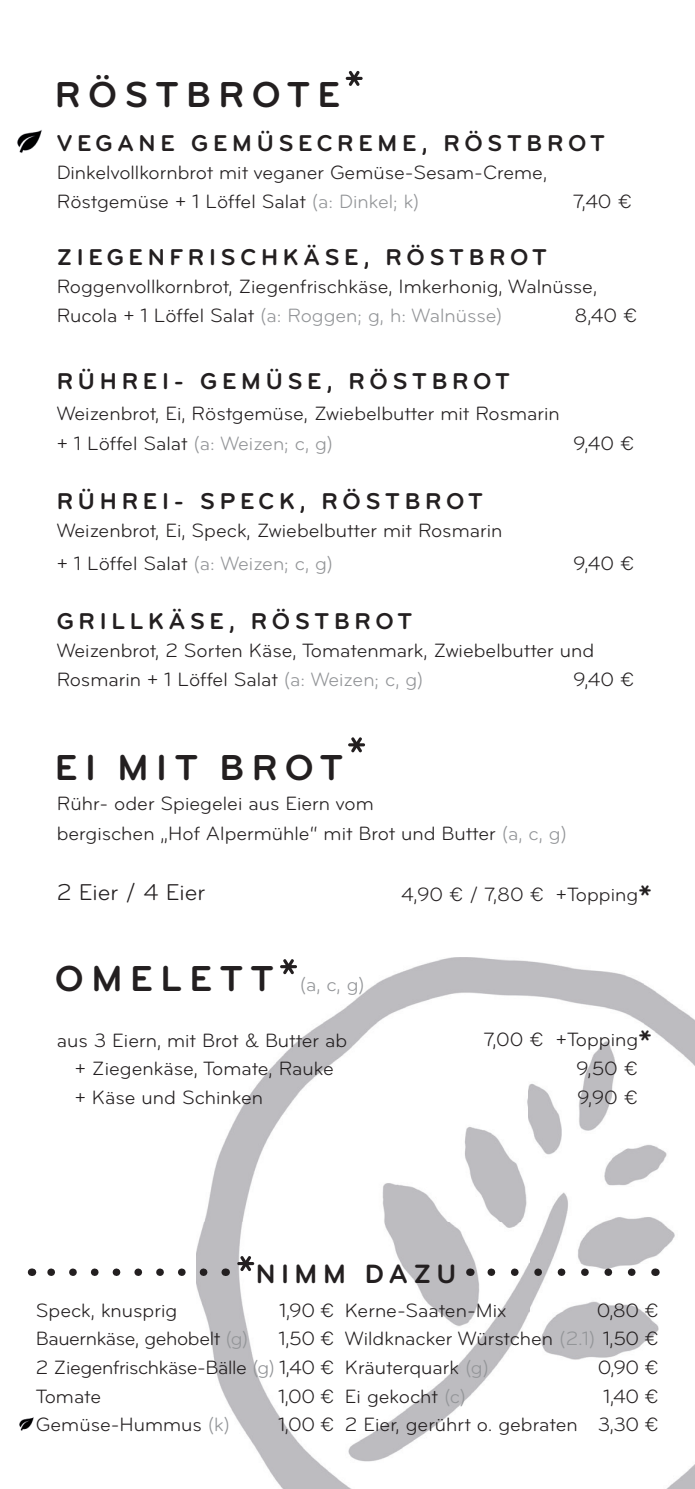
<style>
.page{position:relative;width:695px;height:1489px;background:#fff}
.page>*{position:absolute;margin:0;border:0;box-sizing:border-box;transform-origin:0 0}
.t1{font:37.5px "Bryant Bold Alternate";letter-spacing:.2em;color:#231f20}
.t2{font:700 35px "Bryant";color:#231f20}
.t3{font:27.5px "Bryant Bold Alternate";letter-spacing:.2em;color:#231f20}
.t4{font:23.75px "Bryant Bold Alternate";letter-spacing:.2em;color:#231f20}
.t5{font:23.75px "Bryant";color:#231f20}
.t6{font:20px/28.5px "Bryant";color:#231f20}
.t7{font:20px/28.5px "Bryant";letter-spacing:-.02em;color:#231f20}
.s1{color:#939598}
.s2{font-family:"Bryant";font-size:20px;color:#939598}
</style>
<div class="page">
<img style="left:197px;top:957px;width:497px;height:531px">
<img style="left:17px;top:130px;width:25px;height:23px">
<svg style="left:237px;top:1255px;width:17px;height:15px"></svg>
<svg style="left:280px;top:959px;width:17px;height:15px"></svg>
<svg style="left:348px;top:737px;width:17px;height:15px"></svg>
<svg style="left:345px;top:71px;width:17px;height:15px"></svg>
<svg style="left:47px;top:1268px;width:157px;height:7px"></svg>
<svg style="left:481px;top:1268px;width:150px;height:7px"></svg>
<img style="left:19px;top:1417px;width:15px;height:14px">
<h1 class="t1" style="left:55px;top:71px;width:287px">RÖSTBROTE</h1>
<p class="t4" style="left:57px;top:128px;width:549px">VEGANE GEMÜSECREME, RÖSTBROT</p>
<p class="t6" style="left:57px;top:159px;width:492px">Dinkelvollkornbrot mit veganer Gemüse-Sesam-Creme,<br>Röstgemüse + 1 Löffel Salat <span class="s1">(a: Dinkel; k)</span></p>
<p class="t6" style="left:572px;top:187px;width:61px">7,40 €</p>
<p class="t4" style="left:57px;top:242px;width:491px">ZIEGENFRISCHKÄSE, RÖSTBROT</p>
<p class="t6" style="left:57px;top:273px;width:542px">Roggenvollkornbrot, Ziegenfrischkäse, Imkerhonig, Walnüsse,<br>Rucola + 1 Löffel Salat <span class="s1">(a: Roggen; g, h: Walnüsse)</span></p>
<p class="t6" style="left:574px;top:301px;width:64px">8,40 €</p>
<p class="t4" style="left:57px;top:366px;width:454px">RÜHREI- GEMÜSE, RÖSTBROT</p>
<p class="t6" style="left:57px;top:399px;width:504px;line-height:30px">Weizenbrot, Ei, Röstgemüse, Zwiebelbutter mit Rosmarin + 1 Löffel Salat <span class="s1">(a: Weizen; c, g)</span></p>
<p class="t4" style="left:57px;top:486px;width:428px">RÜHREI- SPECK, RÖSTBROT</p>
<p class="t6" style="left:57px;top:514px;width:447px;line-height:33px">Weizenbrot, Ei, Speck, Zwiebelbutter mit Rosmarin + 1 Löffel Salat <span class="s1">(a: Weizen; c, g)</span></p>
<p class="t6" style="left:573px;top:429px;width:63px">9,40 €</p>
<p class="t6" style="left:573px;top:549px;width:63px">9,40 €</p>
<p class="t4" style="left:57px;top:606px;width:357px">GRILLKÄSE, RÖSTBROT</p>
<p class="t6" style="left:57px;top:636px;width:539px">Weizenbrot, 2 Sorten Käse, Tomatenmark, Zwiebelbutter und<br>Rosmarin + 1 Löffel Salat <span class="s1">(a: Weizen; c, g)</span></p>
<p class="t6" style="left:573px;top:665px;width:63px">9,40 €</p>
<h1 class="t1" style="left:55px;top:744px;width:289px">EI MIT BROT</h1>
<p class="t6" style="left:57px;top:789px;width:511px;line-height:30px">Rühr- oder Spiegelei aus Eiern vom<br>bergischen „Hof Alpermühle“ mit Brot und Butter <span class="s1">(a, c, g)</span></p>
<p class="t5" style="left:57px;top:878px;width:150px">2 Eier / 4 Eier</p>
<h2 class="t2" style="left:638px;top:875px;width:15px">*</h2>
<p class="t6" style="left:401px;top:880px;width:238px">4,90 € / 7,80 € +Topping</p>
<h1 class="t1" style="left:55px;top:954px;width:311px">OMELETT <span class="s2">(a, c, g)</span></h1>
<p class="t6" style="left:75px;top:1025px;width:274px;text-indent:-18px">aus 3 Eiern, mit Brot &amp; Butter ab + Ziegenkäse, Tomate, Rauke + Käse und Schinken</p>
<h2 class="t2" style="left:638px;top:1020px;width:15px">*</h2>
<p class="t6" style="left:576px;top:1025px;width:63px;text-align:justify;text-indent:-93px">7,00 € +Topping 9,50 € 9,90 €</p>
<h3 class="t3" style="left:256px;top:1256px;width:202px">NIMM DAZU</h3>
<p class="t7" style="left:36px;top:1296px;width:300px">Speck, knusprig<br>Bauernkäse, gehobelt <span class="s1">(g)<br></span>2 Ziegenfrischkäse-Bälle <span class="s1">(g)</span> 1,40 €<br>Tomate<br>Gemüse-Hummus <span class="s1">(k)</span></p>
<p class="t6" style="left:345px;top:1296px;width:315px">Kerne-Saaten-Mix<br>Wildknacker Würstchen <span class="s1">(2.1)</span> 1,50 €<br>Kräuterquark <span class="s1">(g)<br></span>Ei gekocht <span class="s1">(c)<br></span>2 Eier, gerührt o. gebraten</p>
<p class="t6" style="left:278px;top:1296px;width:57px">1,90 €<br>1,50 €</p>
<p class="t6" style="left:596px;top:1296px;width:64px">0,80 €</p>
<p class="t6" style="left:597px;top:1353px;width:62px;text-align:justify">0,90 € 1,40 € 3,30 €</p>
<p class="t6" style="left:278px;top:1381px;width:58px">1,00 €<br>1,00 €</p>
</div>
